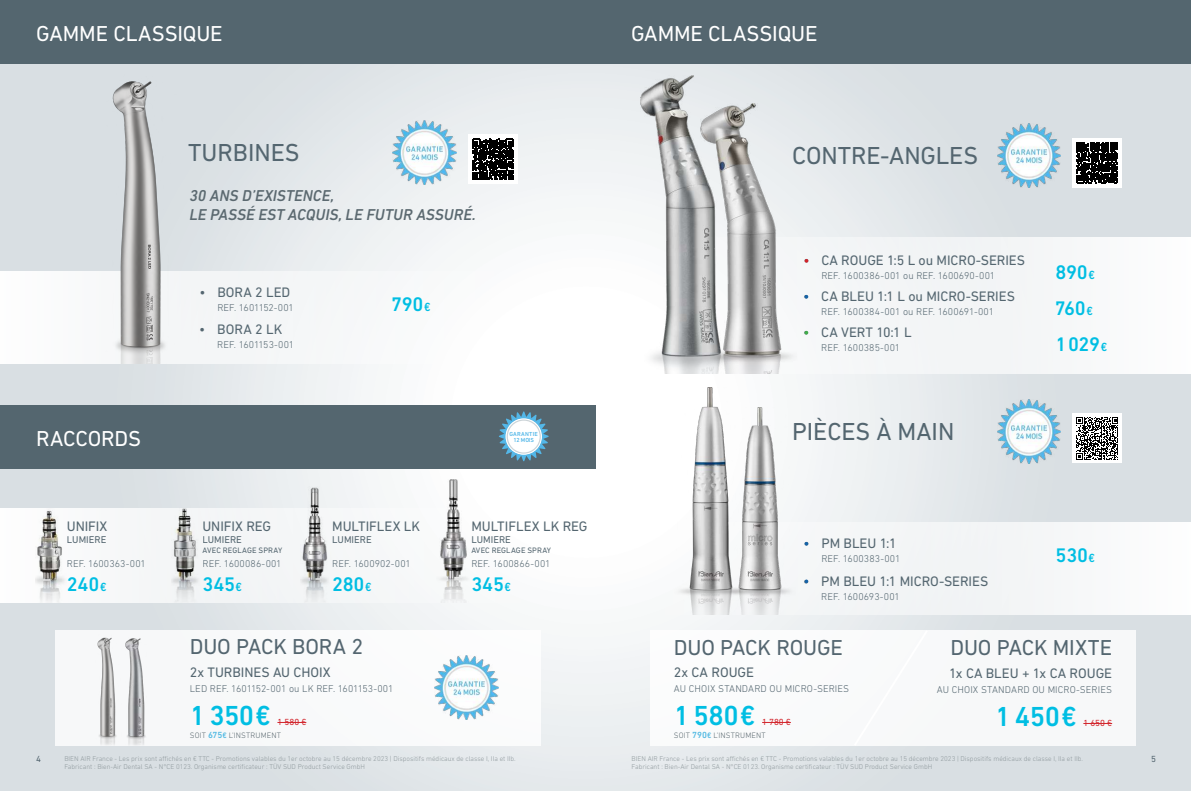
<style>
.page{position:relative;width:1191px;height:791px;background:#fff}
.page>*{position:absolute;margin:0;border:0;box-sizing:border-box;transform-origin:0 0}
.t1{font:500 28px "DIN Next LT Pro";letter-spacing:-.015em;color:#00bee3}
.t2{font:25px "DIN Next LT Pro";color:#546670}
.t3{font:22px "DIN Next LT Pro";letter-spacing:-.01em;color:#fff}
.t4{font:22px "DIN Next LT Pro";letter-spacing:-.005em;color:#546670}
.t5{font:500 20px "DIN Next LT Pro";letter-spacing:-.01em;color:#00bee3}
.t6{font:italic 500 16px/19.2px "DIN Next LT Pro";color:#5b6970}
.t7{font:14px "DIN Next LT Pro";letter-spacing:-.005em;color:#546670}
.t8{font:300 10px "DIN Next LT Pro";letter-spacing:.01em;color:#546670}
.t9{font:10px "DIN Next LT Pro";color:#546670}
.t10{font:300 10px "DIN Next LT Pro";letter-spacing:-.015em;color:#546670}
.t11{font:9px "DIN Next LT Pro";letter-spacing:.005em;color:#d2232a}
.t12{font:9px "DIN Next LT Pro";color:#546670}
.t13{font:300 8px "DIN Next LT Pro";letter-spacing:.015em;color:#5b6970}
.t14{font:8px "DIN Next LT Pro";letter-spacing:.01em;color:#546670}
.t15{font:300 7px/8.4px "DIN Next LT Pro";color:#8f999d}
.t16{font:500 5.9px/6.2px "DIN Next LT Pro";letter-spacing:.04em;color:#53b7e8;text-align:center}
.s1{font-size:12px}
.s2{font-weight:500;font-size:9px;color:#54bae3}
.s3{font-weight:500;color:#54bae3}
</style>
<div class="page">
<img style="left:0;top:63px;width:1191px;height:728px">
<div style="left:0;top:0;width:1191px;height:63px;background:#54666f"></div>
<div style="left:0;top:271px;width:595px;height:93px;background:#f8fafa"></div>
<img style="left:105px;top:72px;width:71px;height:292px">
<img style="left:393px;top:121px;width:64px;height:63px">
<div style="left:468px;top:134px;width:50px;height:50px;background:#fff"></div>
<svg style="left:472px;top:139px;width:41px;height:41px;background:#212121"></svg>
<div style="left:595px;top:238px;width:596px;height:136px;background:#f5f7f7"></div>
<img style="left:640px;top:76px;width:97px;height:298px">
<img style="left:701px;top:103px;width:96px;height:271px">
<div style="left:650px;top:630px;width:485px;height:116px;background:#f8f9fa"></div>
<svg style="left:762px;top:722px;width:29px;height:1px"></svg>
<svg style="left:1083px;top:723px;width:29px;height:1px"></svg>
<svg style="left:852px;top:628px;width:77px;height:120px"></svg>
<img style="left:997px;top:124px;width:63px;height:63px">
<div style="left:1072px;top:138px;width:50px;height:49px;background:#fff"></div>
<svg style="left:1076px;top:142px;width:41px;height:41px;background:#202020"></svg>
<div style="left:55px;top:630px;width:485px;height:116px;background:#fff"></div>
<svg style="left:277px;top:722px;width:29px;height:1px"></svg>
<img style="left:97px;top:637px;width:20px;height:109px">
<img style="left:126px;top:638px;width:20px;height:108px">
<img style="left:434px;top:656px;width:64px;height:63px">
<div style="left:0;top:508px;width:596px;height:95px;background:#f7f8f9"></div>
<div style="left:0;top:405px;width:595px;height:63px;background:#54666f"></div>
<svg style="left:499px;top:411px;width:50px;height:50px"></svg>
<img style="left:40px;top:588px;width:20px;height:12px">
<img style="left:35px;top:511px;width:29px;height:77px">
<img style="left:171px;top:505px;width:31px;height:97px">
<img style="left:436px;top:480px;width:34px;height:123px">
<img style="left:300px;top:475px;width:32px;height:127px">
<svg style="left:804px;top:259px;width:4px;height:4px"></svg>
<svg style="left:804px;top:295px;width:4px;height:4px"></svg>
<svg style="left:804px;top:331px;width:4px;height:4px"></svg>
<div style="left:596px;top:523px;width:595px;height:92px;background:#f5f6f7"></div>
<img style="left:746px;top:408px;width:49px;height:207px">
<img style="left:675px;top:388px;width:71px;height:227px">
<img style="left:997px;top:399px;width:64px;height:64px">
<div style="left:1072px;top:413px;width:50px;height:50px;background:#fff"></div>
<svg style="left:1076px;top:417px;width:42px;height:43px"></svg>
<svg style="left:804px;top:579px;width:4px;height:4px"></svg>
<h3 class="t3" style="left:36px;top:21px;width:188px">GAMME CLASSIQUE</h3>
<h3 class="t3" style="left:631px;top:21px;width:188px">GAMME CLASSIQUE</h3>
<h3 class="t3" style="left:36px;top:426px;width:107px">RACCORDS</h3>
<h3 class="t7" style="left:67px;top:518px;width:42px">UNIFIX</h3>
<h3 class="t9" style="left:67px;top:534px;width:41px">LUMIERE</h3>
<h3 class="t8" style="left:67px;top:558px;width:80px">REF. 1600363-001</h3>
<h3 class="t5" style="left:67px;top:573px;width:41px">240<span class="s1">€</span></h3>
<h2 class="t2" style="left:188px;top:138px;width:113px">TURBINES</h2>
<h3 class="t6" style="left:189px;top:186px;width:288px">30 ANS D’EXISTENCE,<br>LE PASSÉ EST ACQUIS, LE FUTUR ASSURÉ.</h3>
<h3 class="t7" style="left:199px;top:284px;width:92px">• BORA 2 LED</h3>
<h3 class="t10" style="left:217px;top:302px;width:78px">REF. 1601152-001</h3>
<h3 class="t5" style="left:391px;top:292px;width:41px">790<span class="s1">€</span></h3>
<h3 class="t7" style="left:199px;top:322px;width:85px">• BORA 2 LK</h3>
<h3 class="t8" style="left:217px;top:339px;width:78px">REF. 1601153-001</h3>
<h3 class="t7" style="left:202px;top:518px;width:70px">UNIFIX REG</h3>
<h3 class="t9" style="left:202px;top:534px;width:41px">LUMIERE</h3>
<p class="t14" style="left:202px;top:546px;width:81px">AVEC REGLAGE SPRAY</p>
<h3 class="t8" style="left:202px;top:558px;width:81px">REF. 1600086-001</h3>
<h3 class="t5" style="left:202px;top:573px;width:41px">345<span class="s1">€</span></h3>
<h3 class="t7" style="left:332px;top:518px;width:89px">MULTIFLEX LK</h3>
<h3 class="t9" style="left:332px;top:534px;width:41px">LUMIERE</h3>
<h3 class="t8" style="left:332px;top:558px;width:80px">REF. 1600902-001</h3>
<h3 class="t5" style="left:332px;top:572px;width:41px">280<span class="s1">€</span></h3>
<h3 class="t4" style="left:190px;top:634px;width:175px">DUO PACK BORA 2</h3>
<h3 class="t7" style="left:190px;top:665px;width:142px">2x TURBINES AU CHOIX</h3>
<h3 class="t8" style="left:190px;top:683px;width:205px">LED REF. 1601152-001 ou LK REF. 1601153-001</h3>
<h1 class="t1" style="left:190px;top:700px;width:83px">1 350€</h1>
<p class="t11" style="left:277px;top:717px;width:30px">1 580 €</p>
<p class="t13" style="left:190px;top:731px;width:93px">SOIT <span class="s2">675</span><span class="s3">€</span> L’INSTRUMENT</p>
<p class="t16" style="left:509px;top:430px;width:30px">GARANTIE<br>12 MOIS</p>
<h3 class="t7" style="left:471px;top:518px;width:118px">MULTIFLEX LK REG</h3>
<h3 class="t9" style="left:471px;top:534px;width:41px">LUMIERE</h3>
<p class="t14" style="left:471px;top:546px;width:81px">AVEC REGLAGE SPRAY</p>
<h3 class="t8" style="left:471px;top:558px;width:81px">REF. 1600866-001</h3>
<h3 class="t5" style="left:471px;top:573px;width:41px">345<span class="s1">€</span></h3>
<h2 class="t2" style="left:792px;top:141px;width:188px">CONTRE-ANGLES</h2>
<h3 class="t7" style="left:803px;top:252px;width:223px">• CA ROUGE 1:5 L ou MICRO-SERIES</h3>
<h3 class="t8" style="left:821px;top:270px;width:175px">REF. 1600386-001 ou REF. 1600690-001</h3>
<h3 class="t5" style="left:1055px;top:261px;width:41px">890<span class="s1">€</span></h3>
<h3 class="t7" style="left:803px;top:288px;width:213px">• CA BLEU 1:1 L ou MICRO-SERIES</h3>
<h3 class="t8" style="left:821px;top:306px;width:174px">REF. 1600384-001 ou REF. 1600691-001</h3>
<h3 class="t5" style="left:1054px;top:297px;width:40px">760<span class="s1">€</span></h3>
<h3 class="t7" style="left:803px;top:324px;width:110px">• CA VERT 10:1 L</h3>
<h3 class="t8" style="left:821px;top:342px;width:80px">REF. 1600385-001</h3>
<h3 class="t5" style="left:1055px;top:333px;width:53px">1029<span class="s1">€</span></h3>
<h2 class="t2" style="left:792px;top:417px;width:164px">PIÈCES À MAIN</h2>
<h3 class="t7" style="left:803px;top:535px;width:95px">• PM BLEU 1:1</h3>
<h3 class="t8" style="left:821px;top:553px;width:80px">REF. 1600383-001</h3>
<h3 class="t5" style="left:1055px;top:544px;width:41px">530<span class="s1">€</span></h3>
<h3 class="t7" style="left:803px;top:573px;width:186px">• PM BLEU 1:1 MICRO-SERIES</h3>
<h3 class="t8" style="left:821px;top:590px;width:80px">REF. 1600693-001</h3>
<h3 class="t4" style="left:674px;top:634px;width:170px">DUO PACK ROUGE</h3>
<h3 class="t7" style="left:674px;top:665px;width:82px">2x CA ROUGE</h3>
<h3 class="t8" style="left:674px;top:683px;width:177px">AU CHOIX STANDARD OU MICRO-SERIES</h3>
<h1 class="t1" style="left:674px;top:700px;width:83px">1 580€</h1>
<p class="t11" style="left:762px;top:717px;width:30px">1 780 €</p>
<p class="t13" style="left:674px;top:731px;width:93px">SOIT <span class="s2">790</span><span class="s3">€</span> L’INSTRUMENT</p>
<h3 class="t4" style="left:950px;top:635px;width:163px">DUO PACK MIXTE</h3>
<h3 class="t7" style="left:949px;top:666px;width:164px">1x CA BLEU + 1x CA ROUGE</h3>
<h3 class="t8" style="left:936px;top:684px;width:177px">AU CHOIX STANDARD OU MICRO-SERIES</h3>
<h1 class="t1" style="left:995px;top:701px;width:83px">1 450€</h1>
<p class="t11" style="left:1083px;top:718px;width:30px">1 650 €</p>
<p class="t12" style="left:36px;top:753px;width:6px">4</p>
<p class="t12" style="left:1151px;top:753px;width:6px">5</p>
<p class="t15" style="left:64px;top:754px;width:453px">BIEN AIR France - Les prix sont affichés en € TTC - Promotions valables du 1er octobre au 15 décembre 2023 | Dispositifs médicaux de classe I, IIa et IIb.<br>Fabricant : Bien-Air Dental SA - N°CE 0123. Organisme certificateur : TÜV SUD Product Service GmbH</p>
<p class="t15" style="left:631px;top:754px;width:453px">BIEN AIR France - Les prix sont affichés en € TTC - Promotions valables du 1er octobre au 15 décembre 2023 | Dispositifs médicaux de classe I, IIa et IIb.<br>Fabricant : Bien-Air Dental SA - N°CE 0123. Organisme certificateur : TÜV SUD Product Service GmbH</p>
</div>
